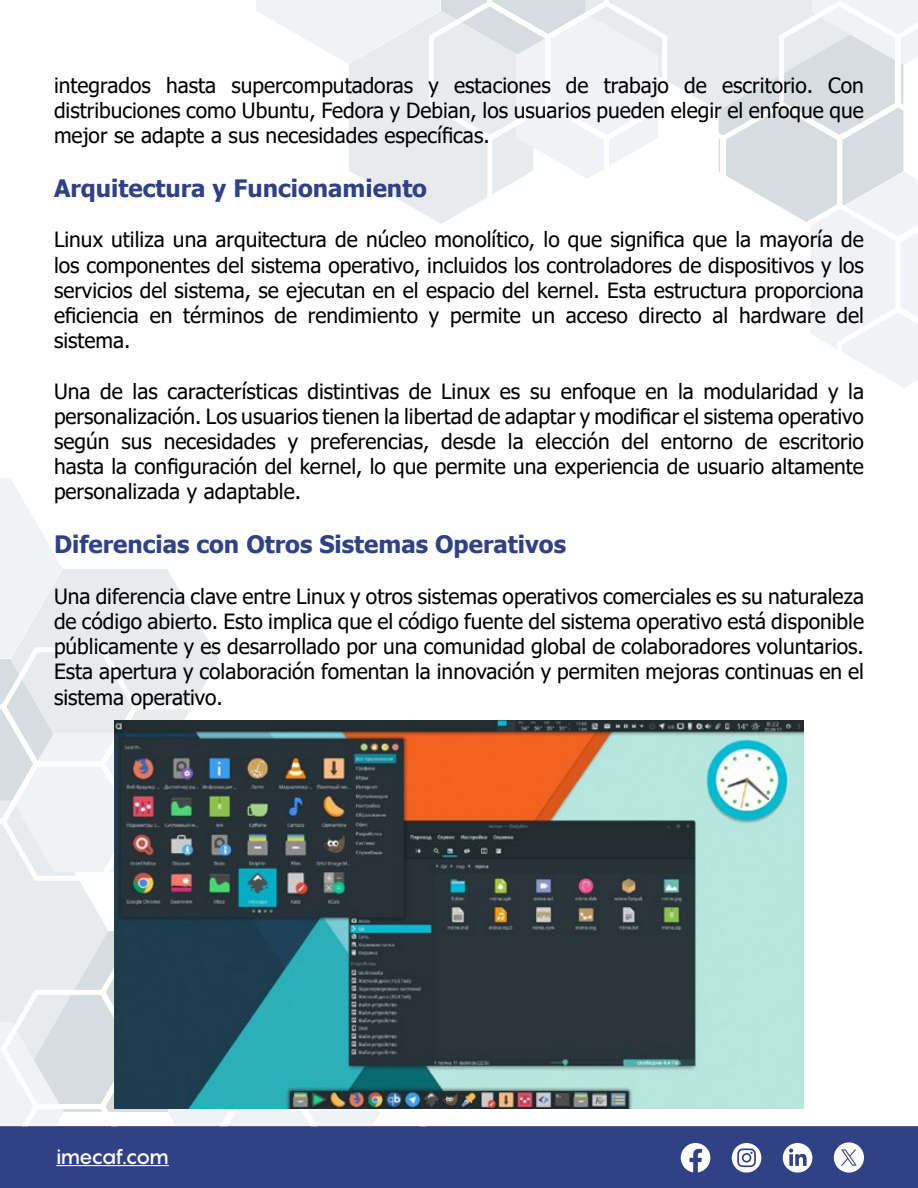
<style>
.page{position:relative;width:918px;height:1188px;background:#fff}
.page>*{position:absolute;margin:0;border:0;box-sizing:border-box;transform-origin:0 0}
.t1{font:700 24px "Tahoma";color:#314185}
.t2{font:21px/25.2px "Tahoma";color:#000;text-align:justify}
.t3{font:500 21px "Pangram";letter-spacing:-.075em;color:#fff}
</style>
<div class="page">
<svg style="left:256px;top:0;width:169px;height:214px"></svg>
<svg style="left:425px;top:0;width:493px;height:388px"></svg>
<div style="left:0;top:1126px;width:918px;height:62px;background:#314185;border:2px solid #314185"></div>
<hr style="left:56px;top:1165px;width:113px;height:1px;background:#fff">
<svg style="left:681px;top:1143px;width:29px;height:29px"></svg>
<svg style="left:732px;top:1143px;width:29px;height:30px"></svg>
<svg style="left:783px;top:1143px;width:29px;height:30px"></svg>
<svg style="left:834px;top:1142px;width:30px;height:31px"></svg>
<svg style="left:0;top:478px;width:210px;height:165px"></svg>
<svg style="left:0;top:643px;width:441px;height:483px"></svg>
<img style="left:114px;top:721px;width:690px;height:387px">
<p class="t2" style="left:54px;top:74px;width:812px">integrados hasta supercomputadoras y estaciones de trabajo de escritorio. Con distribuciones como Ubuntu, Fedora y Debian, los usuarios pueden elegir el enfoque que mejor se adapte a sus necesidades específicas.</p>
<p class="t1" style="left:54px;top:171px;width:375px">Arquitectura y Funcionamiento</p>
<p class="t2" style="left:54px;top:228px;width:812px">Linux utiliza una arquitectura de núcleo monolítico, lo que significa que la mayoría de los componentes del sistema operativo, incluidos los controladores de dispositivos y los servicios del sistema, se ejecutan en el espacio del kernel. Esta estructura proporciona eficiencia en términos de rendimiento y permite un acceso directo al hardware del sistema.</p>
<p class="t2" style="left:54px;top:380px;width:812px">Una de las características distintivas de Linux es su enfoque en la modularidad y la personalización. Los usuarios tienen la libertad de adaptar y modificar el sistema operativo según sus necesidades y preferencias, desde la elección del entorno de escritorio hasta la configuración del kernel, lo que permite una experiencia de usuario altamente personalizada y adaptable.</p>
<p class="t1" style="left:54px;top:528px;width:514px">Diferencias con Otros Sistemas Operativos</p>
<p class="t2" style="left:54px;top:585px;width:812px">Una diferencia clave entre Linux y otros sistemas operativos comerciales es su naturaleza de código abierto. Esto implica que el código fuente del sistema operativo está disponible públicamente y es desarrollado por una comunidad global de colaboradores voluntarios.<br>Esta apertura y colaboración fomentan la innovación y permiten mejoras continuas en el sistema operativo.</p>
<p class="t3" style="left:56px;top:1142px;width:114px">imecaf.com</p>
</div>
